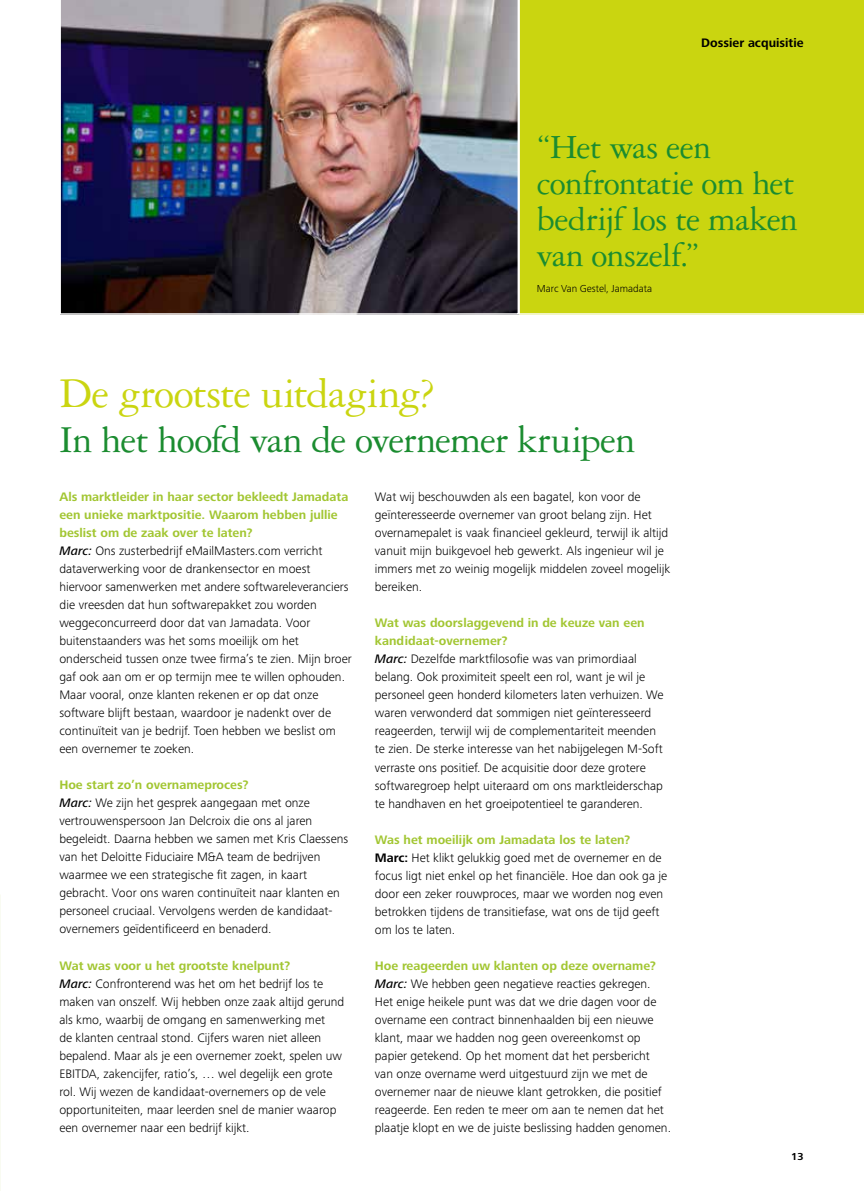
<style>
.page{position:relative;width:864px;height:1191px;background:#fff}
.page>*{position:absolute;margin:0;border:0;box-sizing:border-box;transform-origin:0 0}
.t1{font:45px "Garamond 3 LT Std";letter-spacing:-.025em;color:#cad510}
.t2{font:40.5px "Garamond 3 LT Std";letter-spacing:-.025em;color:#1b8c30}
.t3{font:36px/36px "Garamond 3 LT Std";letter-spacing:-.025em;color:#1b8c30}
.t4{font:300 12.75px/18px "Frutiger Next Pro";color:#000}
.t5{font:700 12.75px "Frutiger Next Pro";color:#000}
.t6{font:300 10.5px "Frutiger Next Pro";color:#000}
.t7{font:700 10.5px "Frutiger Next Pro";color:#000}
.s1{font-weight:700;color:#a2c632}
.s2{font-weight:500;font-style:italic}
.s3{font-weight:700}
</style>
<div class="page">
<div style="left:519px;top:0;width:344px;height:315px;background:#cad510"></div>
<svg style="left:0;top:895px;width:1px;height:296px"></svg>
<img style="left:60px;top:0;width:459px;height:315px">
<p class="t5" style="left:701px;top:36px;width:104px">Dossier acquisitie</p>
<h3 class="t3" style="left:536px;top:129px;width:262px">“Het was een confrontatie om het bedrijf los te maken van onszelf.”</h3>
<p class="t6" style="left:536px;top:282px;width:117px">Marc Van Gestel, Jamadata</p>
<h1 class="t1" style="left:59px;top:369px;width:377px">De grootste uitdaging?</h1>
<h2 class="t2" style="left:59px;top:418px;width:577px">In het hoofd van de overnemer kruipen</h2>
<p class="t4" style="left:59px;top:488px;width:294px"><span class="s1">Als marktleider in haar sector bekleedt Jamadata een unieke marktpositie. Waarom hebben jullie beslist om de zaak over te laten?<br></span><span class="s2">Marc:</span> Ons zusterbedrijf eMailMasters.com verricht dataverwerking voor de drankensector en moest hiervoor samenwerken met andere softwareleveranciers die vreesden dat hun softwarepakket zou worden weggeconcurreerd door dat van Jamadata. Voor buitenstaanders was het soms moeilijk om het onderscheid tussen onze twee firma’s te zien. Mijn broer gaf ook aan om er op termijn mee te willen ophouden.<br>Maar vooral, onze klanten rekenen er op dat onze software blijft bestaan, waardoor je nadenkt over de continuïteit van je bedrijf. Toen hebben we beslist om een overnemer te zoeken.</p>
<p class="t4" style="left:59px;top:776px;width:290px"><span class="s1">Hoe start zo’n overnameproces?<br></span><span class="s2">Marc:</span> We zijn het gesprek aangegaan met onze vertrouwenspersoon Jan Delcroix die ons al jaren begeleidt. Daarna hebben we samen met Kris Claessens van het Deloitte Fiduciaire M&amp;A team de bedrijven waarmee we een strategische fit zagen, in kaart gebracht. Voor ons waren continuïteit naar klanten en personeel cruciaal. Vervolgens werden de kandidaat&shy;overnemers geïdentificeerd en benaderd.</p>
<p class="t4" style="left:59px;top:956px;width:286px"><span class="s1">Wat was voor u het grootste knelpunt?<br></span><span class="s2">Marc:</span> Confronterend was het om het bedrijf los te maken van onszelf. Wij hebben onze zaak altijd gerund als kmo, waarbij de omgang en samenwerking met<br>de klanten centraal stond. Cijfers waren niet alleen bepalend. Maar als je een overnemer zoekt, spelen uw EBITDA, zakencijfer, ratio’s, … wel degelijk een grote rol. Wij wezen de kandidaat-overnemers op de vele opportuniteiten, maar leerden snel de manier waarop een overnemer naar een bedrijf kijkt.</p>
<p class="t4" style="left:374px;top:488px;width:297px">Wat wij beschouwden als een bagatel, kon voor de geïnteresseerde overnemer van groot belang zijn. Het overnamepalet is vaak financieel gekleurd, terwijl ik altijd vanuit mijn buikgevoel heb gewerkt. Als ingenieur wil je immers met zo weinig mogelijk middelen zoveel mogelijk bereiken.</p>
<p class="t4" style="left:374px;top:614px;width:290px"><span class="s1">Wat was doorslaggevend in de keuze van een kandidaat-overnemer?<br></span><span class="s2">Marc:</span> Dezelfde marktfilosofie was van primordiaal belang. Ook proximiteit speelt een rol, want je wil je personeel geen honderd kilometers laten verhuizen. We waren verwonderd dat sommigen niet geïnteresseerd reageerden, terwijl wij de complementariteit meenden te zien. De sterke interesse van het nabijgelegen M-Soft verraste ons positief. De acquisitie door deze grotere softwaregroep helpt uiteraard om ons marktleiderschap te handhaven en het groeipotentieel te garanderen.</p>
<p class="t4" style="left:374px;top:830px;width:294px"><span class="s1">Was het moeilijk om Jamadata los te laten?<br></span><span class="s3">Marc:</span> Het klikt gelukkig goed met de overnemer en de focus ligt niet enkel op het financiële. Hoe dan ook ga je door een zeker rouwproces, maar we worden nog even betrokken tijdens de transitiefase, wat ons de tijd geeft om los te laten.</p>
<p class="t4" style="left:374px;top:956px;width:297px"><span class="s1">Hoe reageerden uw klanten op deze overname?<br></span><span class="s2">Marc:</span> We hebben geen negatieve reacties gekregen.<br>Het enige heikele punt was dat we drie dagen voor de overname een contract binnenhaalden bij een nieuwe klant, maar we hadden nog geen overeenkomst op papier getekend. Op het moment dat het persbericht van onze overname werd uitgestuurd zijn we met de overnemer naar de nieuwe klant getrokken, die positief reageerde. Een reden te meer om aan te nemen dat het plaatje klopt en we de juiste beslissing hadden genomen.</p>
<p class="t7" style="left:790px;top:1150px;width:14px">13</p>
</div>
